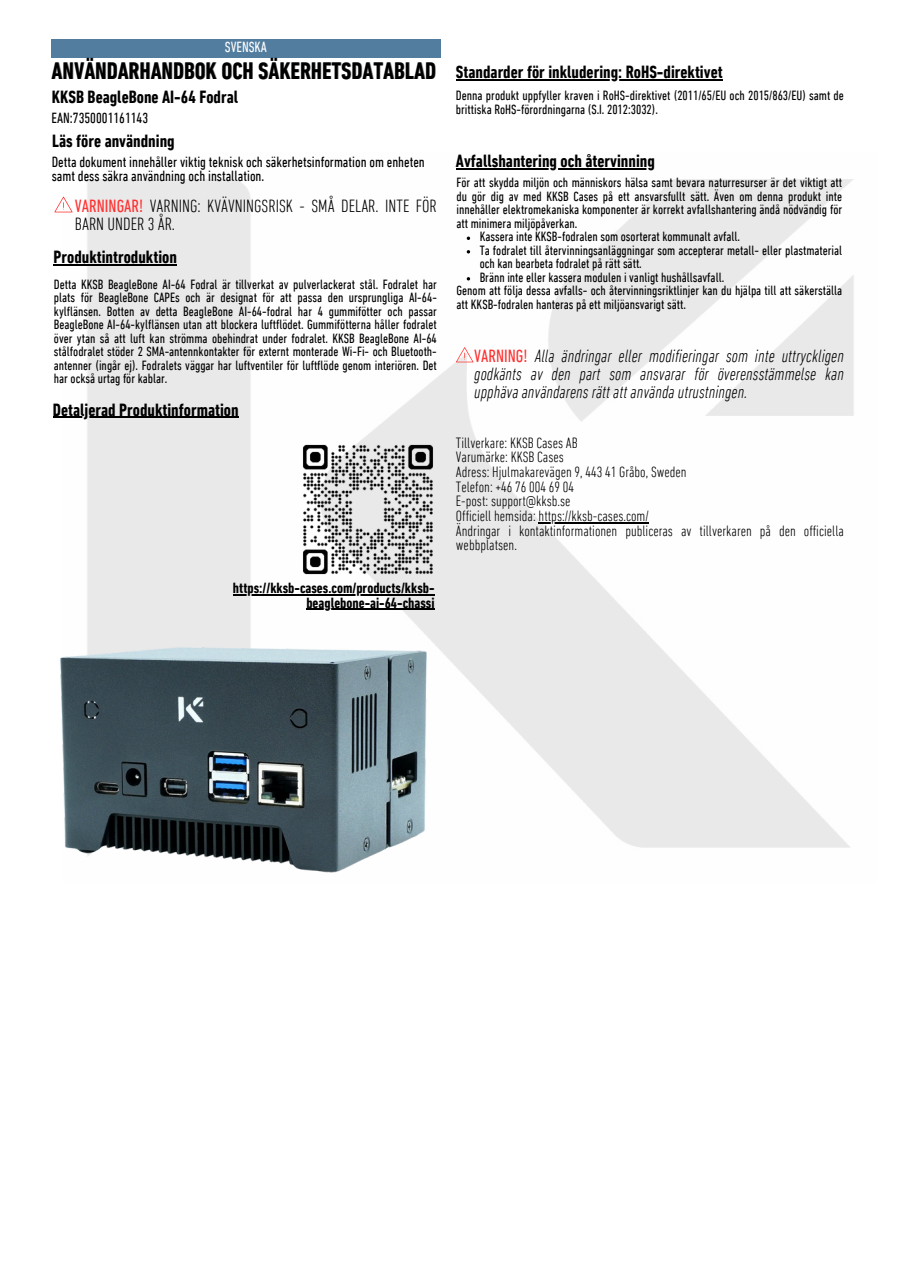
<style>
.page{position:relative;width:897px;height:1264px;background:#fff}
.page>*{position:absolute;margin:0;border:0;box-sizing:border-box;transform-origin:0 0}
.t1{font:700 condensed 24.15px "DIN Next LT Pro";color:#000}
.t2{font:700 condensed 18px "DIN Next LT Pro";color:#000}
.t3{font:italic 300 condensed 18px/18px "DIN Next LT Pro";color:#000;text-align:justify}
.t4{font:300 condensed 18px/18px "DIN Next LT Pro";color:#000}
.t5{font:300 condensed 15.15px "DIN Next LT Pro";color:#000}
.t6{font:condensed 15px/14.7px "DIN Next LT Pro";color:#000}
.t7{font:700 condensed 15px "DIN Next LT Pro";color:#000}
.t8{font:condensed 15px "DIN Next LT Pro";color:#fff}
.t9{font:condensed 13.65px/13.5px "DIN Next LT Pro";color:#000}
.s1{font-weight:400;color:#ff3131}
.s2{font-weight:400;font-style:normal;color:#ff3131}
</style>
<div class="page">
<div style="left:52px;top:39px;width:389px;height:18px;background:#537d9f"></div>
<img style="left:63px;top:169px;width:791px;height:679px">
<img style="left:60px;top:643px;width:374px;height:230px">
<img style="left:301px;top:442px;width:134px;height:134px">
<hr style="left:233px;top:594px;width:201px;height:1px;background:#000">
<hr style="left:306px;top:609px;width:128px;height:1px;background:#000">
<hr style="left:53px;top:416px;width:186px;height:2px;background:#000">
<svg style="left:54px;top:197px;width:18px;height:15px"></svg>
<hr style="left:54px;top:264px;width:123px;height:1px;background:#000">
<svg style="left:456px;top:347px;width:17px;height:15px"></svg>
<hr style="left:456px;top:168px;width:199px;height:1px;background:#000">
<svg style="left:467px;top:236px;width:3px;height:4px"></svg>
<hr style="left:538px;top:522px;width:111px;height:1px;background:#000">
<hr style="left:456px;top:80px;width:266px;height:1px;background:#000">
<p class="t8" style="left:225px;top:41px;width:44px">SVENSKA</p>
<p class="t1" style="left:52px;top:61px;width:386px">ANVÄNDARHANDBOK OCH SÄKERHETSDATABLAD</p>
<p class="t2" style="left:52px;top:90px;width:188px">KKSB BeagleBone AI-64 Fodral</p>
<p class="t6" style="left:52px;top:112px;width:98px">EAN:7350001161143</p>
<p class="t2" style="left:52px;top:133px;width:124px">Läs före användning</p>
<p class="t6" style="left:52px;top:155px;width:374px">Detta dokument innehåller viktig teknisk och säkerhetsinformation om enheten samt dess säkra användning och installation.</p>
<p class="t4" style="left:75px;top:198px;width:363px"><span class="s1">VARNINGAR!</span> VARNING: KVÄVNINGSRISK - SMÅ DELAR. INTE FÖR<br>BARN UNDER 3 ÅR.</p>
<h4 class="t2" style="left:54px;top:249px;width:125px">Produktintroduktion</h4>
<p class="t9" style="left:54px;top:278px;width:384px;text-align:justify">Detta KKSB BeagleBone AI-64 Fodral är tillverkat av pulverlackerat stål. Fodralet har plats för BeagleBone CAPEs och är designat för att passa den ursprungliga AI-64- kylflänsen. Botten av detta BeagleBone AI-64-fodral har 4 gummifötter och passar BeagleBone AI-64-kylflänsen utan att blockera luftflödet. Gummifötterna håller fodralet över ytan så att luft kan strömma obehindrat under fodralet. KKSB BeagleBone AI-64 stålfodralet stöder 2 SMA-antennkontakter för externt monterade Wi-Fi- och Bluetooth&shy;antenner (ingår ej). Fodralets väggar har luftventiler för luftflöde genom interiören. Det har också urtag för kablar.</p>
<h3 class="t2" style="left:53px;top:402px;width:187px">Detaljerad Produktinformation</h3>
<h1 class="t7" style="left:233px;top:582px;width:203px">https://kksb-cases.com/products/kksb-</h1>
<h3 class="t7" style="left:306px;top:596px;width:130px">beaglebone-ai-64-chassi</h3>
<h2 class="t2" style="left:456px;top:65px;width:268px">Standarder för inkludering: RoHS-direktivet</h2>
<h3 class="t9" style="left:456px;top:90px;width:389px">Denna produkt uppfyller kraven i RoHS-direktivet (2011/65/EU och 2015/863/EU) samt de brittiska RoHS-förordningarna (S.I. 2012:3032).</h3>
<p class="t2" style="left:456px;top:154px;width:200px">Avfallshantering och återvinning</p>
<p class="t9" style="left:456px;top:177px;width:387px;text-align:justify">För att skydda miljön och människors hälsa samt bevara naturresurser är det viktigt att du gör dig av med KKSB Cases på ett ansvarsfullt sätt. Även om denna produkt inte innehåller elektromekaniska komponenter är korrekt avfallshantering ändå nödvändig för att minimera miljöpåverkan.</p>
<p class="t9" style="left:480px;top:231px;width:262px">Kassera inte KKSB-fodralen som osorterat kommunalt avfall.</p>
<p class="t9" style="left:480px;top:244px;width:364px">Ta fodralet till återvinningsanläggningar som accepterar metall- eller plastmaterial och kan bearbeta fodralet på rätt sätt.</p>
<p class="t9" style="left:480px;top:271px;width:246px">Bränn inte eller kassera modulen i vanligt hushållsavfall.</p>
<p class="t9" style="left:456px;top:285px;width:387px">Genom att följa dessa avfalls- och återvinningsriktlinjer kan du hjälpa till att säkerställa att KKSB-fodralen hanteras på ett miljöansvarigt sätt.</p>
<p class="t3" style="left:474px;top:349px;width:371px"><span class="s2">VARNING!</span> Alla ändringar eller modifieringar som inte uttryckligen godkänts av den part som ansvarar för överensstämmelse kan upphäva användarens rätt att använda utrustningen.</p>
<h3 class="t5" style="left:456px;top:436px;width:123px">Tillverkare: KKSB Cases AB</h3>
<h5 class="t5" style="left:456px;top:451px;width:109px">Varumärke: KKSB Cases</h5>
<h3 class="t5" style="left:456px;top:465px;width:232px">Adress: Hjulmakarevägen 9, 443 41 Gråbo, Sweden</h3>
<p class="t5" style="left:456px;top:480px;width:120px">Telefon: +46 76 004 69 04</p>
<p class="t5" style="left:456px;top:495px;width:116px">E-post: support@kksb.se</p>
<h6 class="t5" style="left:456px;top:509px;width:194px">Officiell hemsida: https://kksb-cases.com/</h6>
<p class="t5" style="left:456px;top:524px;width:389px">Ändringar i kontaktinformationen publiceras av tillverkaren på den officiella</p>
<p class="t5" style="left:456px;top:539px;width:62px">webbplatsen.</p>
</div>
